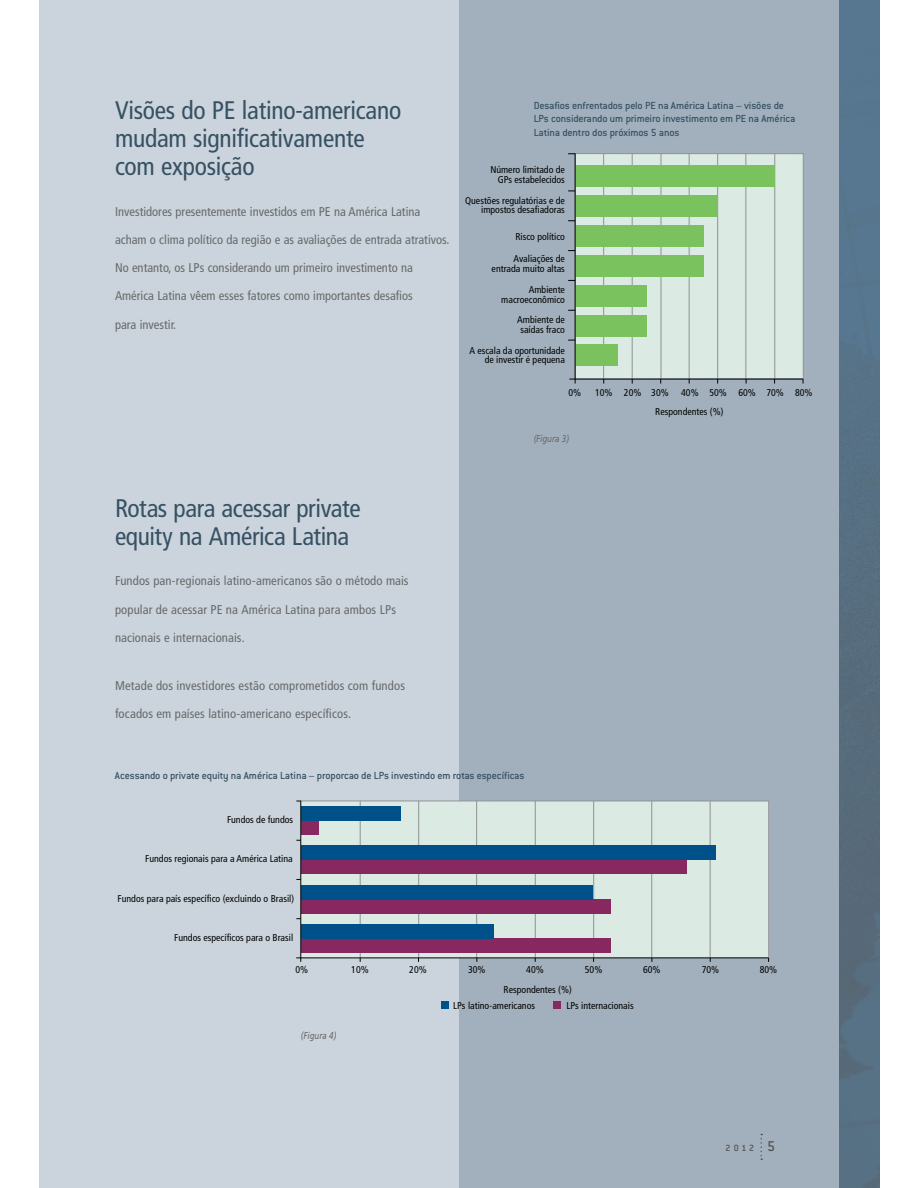
<style>
.page{position:relative;width:918px;height:1188px;background:#fff}
.page>*{position:absolute;margin:0;border:0;box-sizing:border-box;transform-origin:0 0}
.t1{font:condensed 25.35px/28.2px "Frutiger LT Std";letter-spacing:-.01em;color:#365163}
.t2{font:condensed 12.75px "Frutiger LT Std";color:#67696b}
.t3{font:500 11.25px/13.5px "Conduit ITC";letter-spacing:-.015em;color:#365163}
.t4{font:condensed 9.9px/9.9px "Frutiger LT Std";color:#010202;text-align:right}
.t5{font:italic 9.9px "Frutiger LT Std";color:#67696b;scale:.8 1}
.t6{font:500 9.9px "Conduit ITC";color:#4f5052}
.s1{font-size:15.45px}
</style>
<div class="page">
<div style="left:39px;top:0;width:840px;height:1188px;background:#cbd4dc"></div>
<div style="left:459px;top:0;width:380px;height:1188px;background:#a2b0bd"></div>
<svg style="left:760px;top:1134px;width:2px;height:26px"></svg>
<div style="left:301px;top:801px;width:468px;height:157px;background:#dbeae2"></div>
<hr style="left:418px;top:801px;width:1px;height:157px;background:#8f9294">
<hr style="left:651px;top:801px;width:1px;height:157px;background:#8f9294">
<hr style="left:768px;top:801px;width:1px;height:157px;background:#8f9294">
<hr style="left:360px;top:801px;width:1px;height:157px;background:#8f9294">
<hr style="left:476px;top:801px;width:1px;height:157px;background:#8f9294">
<hr style="left:593px;top:801px;width:1px;height:157px;background:#8f9294">
<hr style="left:710px;top:801px;width:1px;height:157px;background:#8f9294">
<hr style="left:535px;top:801px;width:1px;height:157px;background:#8f9294">
<hr style="left:301px;top:801px;width:468px;height:1px;background:#8f9294">
<div style="left:301px;top:821px;width:17px;height:14px;background:#872960"></div>
<div style="left:301px;top:860px;width:385px;height:14px;background:#872960"></div>
<div style="left:301px;top:899px;width:309px;height:14px;background:#872960"></div>
<div style="left:301px;top:938px;width:309px;height:14px;background:#872960"></div>
<div style="left:301px;top:807px;width:99px;height:14px;background:#005189"></div>
<div style="left:301px;top:846px;width:414px;height:14px;background:#005189"></div>
<div style="left:301px;top:885px;width:292px;height:14px;background:#005189"></div>
<div style="left:301px;top:924px;width:193px;height:14px;background:#005189"></div>
<hr style="left:296px;top:958px;width:473px;height:1px;background:#010202">
<hr style="left:300px;top:801px;width:1px;height:157px;background:#010202">
<div style="left:441px;top:1002px;width:7px;height:7px;background:#005189"></div>
<div style="left:554px;top:1002px;width:7px;height:7px;background:#872960"></div>
<div style="left:575px;top:154px;width:228px;height:225px;background:#dbeae2"></div>
<div style="left:575px;top:153px;width:228px;height:226px;border:1px solid #8f9294"></div>
<hr style="left:775px;top:154px;width:1px;height:225px;background:#8f9294">
<hr style="left:746px;top:154px;width:1px;height:225px;background:#8f9294">
<hr style="left:689px;top:154px;width:1px;height:225px;background:#8f9294">
<hr style="left:632px;top:154px;width:1px;height:225px;background:#8f9294">
<hr style="left:717px;top:154px;width:1px;height:225px;background:#8f9294">
<hr style="left:661px;top:154px;width:1px;height:225px;background:#8f9294">
<hr style="left:603px;top:154px;width:1px;height:225px;background:#8f9294">
<div style="left:575px;top:165px;width:200px;height:21px;background:#7ac25d"></div>
<div style="left:575px;top:195px;width:143px;height:22px;background:#7ac25d"></div>
<div style="left:575px;top:225px;width:128px;height:22px;background:#7ac25d"></div>
<div style="left:575px;top:255px;width:128px;height:22px;background:#7ac25d"></div>
<div style="left:575px;top:285px;width:71px;height:21px;background:#7ac25d"></div>
<div style="left:575px;top:315px;width:71px;height:21px;background:#7ac25d"></div>
<div style="left:575px;top:345px;width:43px;height:21px;background:#7ac25d"></div>
<hr style="left:569px;top:379px;width:234px;height:1px;background:#010202">
<hr style="left:575px;top:153px;width:1px;height:231px;background:#010202">
<h1 class="t1" style="left:115px;top:98px;width:288px">Visões do PE latino-americano mudam significativamente com exposição</h1>
<p class="t2" style="left:115px;top:206px;width:307px">Investidores presentemente investidos em PE na América Latina</p>
<p class="t2" style="left:115px;top:234px;width:336px">acham o clima político da região e as avaliações de entrada atrativos.</p>
<p class="t2" style="left:115px;top:262px;width:300px">No entanto, os LPs considerando um primeiro investimento na</p>
<p class="t2" style="left:115px;top:291px;width:299px">América Latina vêem esses fatores como importantes desafios</p>
<p class="t2" style="left:115px;top:319px;width:63px">para investir.</p>
<p class="t3" style="left:534px;top:100px;width:263px">Desafios enfrentados pelo PE na América Latina – visões de<br>LPs considerando um primeiro investimento em PE na América<br>Latina dentro dos próximos 5 anos</p>
<p class="t4" style="left:490px;top:165px;width:76px">Número limitado de<br>GPs estabelecidos</p>
<p class="t4" style="left:465px;top:196px;width:101px">Questões regulatórias e de impostos desafiadoras</p>
<p class="t4" style="left:492px;top:254px;width:75px">Avaliações de entrada muito altas</p>
<p class="t4" style="left:501px;top:285px;width:65px">Ambiente macroeconômico</p>
<p class="t4" style="left:517px;top:315px;width:49px;text-align:center">Ambiente de saídas fraco</p>
<p class="t4" style="left:469px;top:346px;width:97px">A escala da oportunidade de investir é pequena</p>
<p class="t4" style="left:515px;top:232px;width:51px">Risco político</p>
<p class="t4" style="left:569px;top:388px;width:14px">0%</p>
<p class="t4" style="left:624px;top:388px;width:19px">20%</p>
<p class="t4" style="left:595px;top:388px;width:19px">10%</p>
<p class="t4" style="left:651px;top:388px;width:19px">30%</p>
<p class="t4" style="left:709px;top:388px;width:19px">50%</p>
<p class="t4" style="left:766px;top:388px;width:19px">70%</p>
<p class="t4" style="left:681px;top:388px;width:19px">40%</p>
<p class="t4" style="left:738px;top:388px;width:19px">60%</p>
<p class="t4" style="left:795px;top:388px;width:19px">80%</p>
<p class="t5" style="left:534px;top:435px;width:46px">(Figura 3)</p>
<p class="t4" style="left:655px;top:408px;width:70px">Respondentes (%)</p>
<h1 class="t1" style="left:115px;top:496px;width:247px">Rotas para acessar private equity na América Latina</h1>
<p class="t2" style="left:115px;top:576px;width:295px">Fundos pan-regionais latino-americanos são o método mais</p>
<p class="t2" style="left:115px;top:604px;width:283px">popular de acessar PE na América Latina para ambos LPs</p>
<p class="t2" style="left:115px;top:632px;width:131px">nacionais e internacionais.</p>
<p class="t2" style="left:115px;top:680px;width:292px">Metade dos investidores estão comprometidos com fundos</p>
<p class="t2" style="left:115px;top:709px;width:238px">focados em países latino-americano específicos.</p>
<p class="t3" style="left:115px;top:770px;width:411px">Acessando o private equity na América Latina – proporcao de LPs investindo em rotas específicas</p>
<p class="t4" style="left:227px;top:815px;width:68px">Fundos de fundos</p>
<p class="t4" style="left:145px;top:854px;width:149px">Fundos regionais para a América Latina</p>
<p class="t4" style="left:118px;top:894px;width:178px">Fundos para país específico (excluindo o Brasil)</p>
<p class="t4" style="left:174px;top:933px;width:121px">Fundos específicos para o Brasil</p>
<p class="t4" style="left:295px;top:966px;width:14px">0%</p>
<p class="t4" style="left:409px;top:966px;width:19px">20%</p>
<p class="t4" style="left:526px;top:966px;width:19px">40%</p>
<p class="t4" style="left:351px;top:966px;width:19px">10%</p>
<p class="t4" style="left:468px;top:966px;width:19px">30%</p>
<p class="t4" style="left:585px;top:966px;width:19px">50%</p>
<p class="t4" style="left:702px;top:966px;width:19px">70%</p>
<p class="t4" style="left:643px;top:966px;width:19px">60%</p>
<p class="t4" style="left:760px;top:966px;width:19px">80%</p>
<p class="t5" style="left:301px;top:1032px;width:46px">(Figura 4)</p>
<p class="t4" style="left:566px;top:982px;width:69px;line-height:15.9px;text-align:left;text-indent:-63px">Respondentes (%)<br>LPs internacionais</p>
<p class="t4" style="left:453px;top:1001px;width:83px">LPs latino-americanos</p>
<p class="t6" style="left:726px;top:1145px;width:51px">2012 <span class="s1">5</span></p>
</div>
